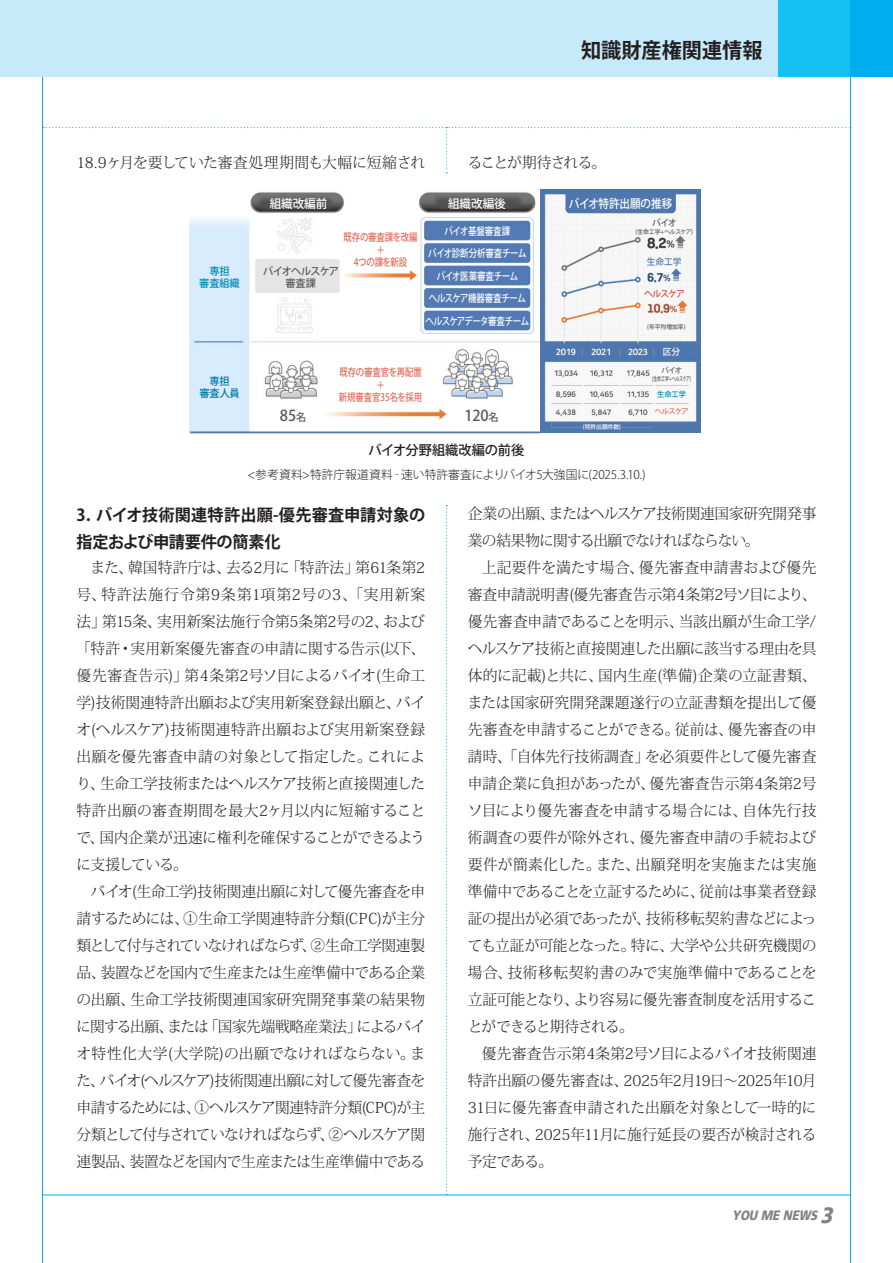
<style>
.page{position:relative;width:893px;height:1263px;background:#fff}
.page>*{position:absolute;margin:0;border:0;box-sizing:border-box;transform-origin:0 0}
.t1{font:700 21px "Koz Go Pro";color:#231f20;scale:.96 1}
.H중제목{font:700 16.5px/27px "Koz Go Pro";letter-spacing:-.01em;color:#231f20}
.H본문_10{font:300 15px/27px "Koz Min Pro";letter-spacing:-.035em;color:#231f20;text-align:justify}
.H본문_10-2{font:300 15px "Koz Min Pro";letter-spacing:-.015em;color:#231f20}
.H본문_10-3{font:300 15px "Koz Min Pro";letter-spacing:-.06em;color:#231f20}
.H소소제목{font:500 15px "Koz Go Pro";color:#57585a}
.H소제목{font:500 13.5px "Koz Go Pro";color:#231f20}
.t2{font:italic 900 13.5px "Frutiger LT";color:#808285;scale:.85 1}
.참고자료{font:300 12px "Koz Go Pro";color:#231f20}
.H소소제목-2{font:500 12px "Koz Go Pro";letter-spacing:-.01em;color:#fff}
.H소소제목-3{font:500 12px "Koz Go Pro";letter-spacing:-.01em;color:#fff;scale:.89 1}
.H소소제목-4{font:500 10.5px "Koz Go Pro";letter-spacing:-.05em;color:#fff;scale:.81 1}
.H소소제목-5{font:500 10.5px "Koz Go Pro";letter-spacing:-.01em;color:#e16c5a;scale:.8 1}
.H소소제목-6{font:500 10.5px "Koz Go Pro";letter-spacing:-.07em;color:#fff;scale:.81 1}
.H소소제목-7{font:500 10.5px/12.6px "Koz Go Pro";letter-spacing:-.07em;color:#57585a;text-align:center}
.H소소제목-8{font:500 10.5px "Koz Go Pro";letter-spacing:-.01em;color:#fff;scale:.81 1}
.H소소제목-9{font:500 10.5px "Koz Go Pro";letter-spacing:-.03em;color:#e16c5a;scale:.8 1}
.H소소제목-10{font:500 10.5px "Koz Go Pro";letter-spacing:-.01em;color:#008ab3}
.H소소제목-11{font:500 10.5px "Koz Go Pro";letter-spacing:-.01em;color:#0076a3}
.H소소제목-12{font:500 9px "Koz Go Pro";letter-spacing:-.09em;color:#d9453d}
.H소소제목-13{font:500 9px "Koz Go Pro";color:#4e77ad}
.H소소제목-14{font:500 9px "Koz Go Pro";color:#57585a}
.H소소제목-15{font:500 9px "Koz Go Pro";color:#fff}
.H소소제목-16{font:500 7.5px "Koz Go Pro";letter-spacing:-.09em;color:#e16c5a}
.H소소제목-17{font:500 7.5px "Koz Go Pro";color:#008ab3}
.H소소제목-18{font:500 7.5px "Koz Go Pro";color:#57585a}
.H소소제목-19{font:500 6px "Koz Go Pro";letter-spacing:-.03em;color:#57585a}
.H소소제목-20{font:500 6px "Koz Go Pro";letter-spacing:-.03em;color:#57585a;scale:.66 1}
.H소소제목-21{font:500 6px "Koz Go Pro";letter-spacing:-.01em;color:#57585a}
.H소소제목-22{font:500 6px "Koz Go Pro";letter-spacing:-.01em;color:#fff}
.s1{font-size:10.5px}
.s2{font-size:22.5px}
</style>
<div class="page">
<hr style="left:42px;top:0;width:1px;height:1263px;background:#00aeef">
<hr style="left:43px;top:1195px;width:807px;height:1px;background:#00aeef">
<div style="left:0;top:0;width:893px;height:77px;background:#c6eafa"></div>
<div style="left:778px;top:0;width:115px;height:77px;background:#15c0f2"></div>
<div style="left:850px;top:0;width:43px;height:77px;background:#00aeef"></div>
<hr style="left:850px;top:0;width:1px;height:1263px;background:#00aeef">
<svg style="left:43px;top:127px;width:807px;height:46px"></svg>
<svg style="left:446px;top:505px;width:1px;height:690px"></svg>
<img style="left:189px;top:192px;width:351px;height:242px">
<img style="left:540px;top:189px;width:161px;height:243px">
<p class="t1" style="left:581px;top:37px;width:191px">知識財産権関連情報</p>
<p class="H본문_10-2" style="left:77px;top:152px;width:350px">18.9ヶ月を要していた審査処理期間も大幅に短縮され</p>
<p class="H본문_10-3" style="left:468px;top:152px;width:140px">ることが期待される。</p>
<p class="H소소제목-10" style="left:209px;top:264px;width:22px">専担</p>
<p class="H소소제목-10" style="left:199px;top:277px;width:42px">審査組織</p>
<p class="H소소제목-11" style="left:209px;top:374px;width:22px">専担</p>
<p class="H소소제목-11" style="left:199px;top:387px;width:42px">審査人員</p>
<p class="H소소제목-2" style="left:270px;top:195px;width:59px">組織改編前</p>
<p class="H소소제목-5" style="left:344px;top:230px;width:94px">既存の審査課を改編</p>
<p class="H소소제목-5" style="left:376px;top:243px;width:12px">＋</p>
<p class="H소소제목-9" style="left:354px;top:256px;width:68px">4つの課を新設</p>
<p class="H소소제목-7" style="left:263px;top:265px;width:77px">バイオヘルスケア審査課</p>
<p class="H소소제목-2" style="left:448px;top:195px;width:59px">組織改編後</p>
<p class="H소소제목-8" style="left:444px;top:224px;width:83px">バイオ基盤審査課</p>
<p class="H소소제목-4" style="left:428px;top:247px;width:123px">バイオ診断分析審査チーム</p>
<p class="H소소제목-4" style="left:437px;top:269px;width:102px">バイオ医薬審査チーム</p>
<p class="H소소제목-4" style="left:429px;top:292px;width:121px">ヘルスケア機器審査チーム</p>
<p class="H소소제목-6" style="left:426px;top:314px;width:129px">ヘルスケアデータ審査チーム</p>
<p class="H소소제목-5" style="left:339px;top:366px;width:105px">既存の審査官を再配置</p>
<p class="H소소제목-5" style="left:376px;top:378px;width:12px">＋</p>
<p class="H소소제목-5" style="left:339px;top:391px;width:106px">新規審査官35名を採用</p>
<p class="H소소제목" style="left:280px;top:406px;width:28px">85<span class="s1">名</span></p>
<p class="H소소제목" style="left:464px;top:406px;width:36px">120<span class="s1">名</span></p>
<p class="H소소제목-3" style="left:569px;top:195px;width:118px">バイオ特許出願の推移</p>
<p class="H소소제목-14" style="left:652px;top:217px;width:26px">バイオ</p>
<p class="H소소제목-19" style="left:636px;top:228px;width:59px">(生命工学+ヘルスケア)</p>
<p class="H소소제목-13" style="left:647px;top:255px;width:36px">生命工学</p>
<p class="H소소제목-12" style="left:644px;top:288px;width:42px">ヘルスケア</p>
<p class="H소소제목-21" style="left:647px;top:323px;width:40px">(年平均増加率)</p>
<p class="H소소제목-22" style="left:583px;top:423px;width:40px">(特許出願件数)</p>
<p class="H소소제목-15" style="left:663px;top:346px;width:19px">区分</p>
<p class="H소소제목-18" style="left:661px;top:365px;width:22px">バイオ</p>
<p class="H소소제목-20" style="left:652px;top:375px;width:61px">(生命工学+ヘルスケア)</p>
<p class="H소소제목-17" style="left:657px;top:389px;width:30px">生命工学</p>
<p class="H소소제목-16" style="left:655px;top:407px;width:35px">ヘルスケア</p>
<p class="H소제목" style="left:369px;top:442px;width:157px">バイオ分野組織改編の前後</p>
<p class="참고자료" style="left:247px;top:467px;width:400px">&lt;参考資料&gt;特許庁報道資料‐速い特許審査によりバイオ5大強国に(2025.3.10.)</p>
<p class="H중제목" style="left:77px;top:502px;width:350px">3. バイオ技術関連特許出願-優先審査申請対象の指定および申請要件の簡素化</p>
<p class="H본문_10" style="left:77px;top:554px;width:350px;text-indent:14px">また、韓国特許庁は、去る2月に「特許法」第61条第2号、特許法施行令第9条第1項第2号の3、「実用新案法」第15条、実用新案法施行令第5条第2号の2、および「特許・実用新案優先審査の申請に関する告示(以下、優先審査告示)」第4条第2号ソ目によるバイオ(生命工学)技術関連特許出願および実用新案登録出願と、バイオ(ヘルスケア)技術関連特許出願および実用新案登録出願を優先審査申請の対象として指定した。これにより、生命工学技術またはヘルスケア技術と直接関連した特許出願の審査期間を最大2ヶ月以内に短縮することで、国内企業が迅速に権利を確保することができるように支援している。</p>
<p class="H본문_10" style="left:77px;top:878px;width:350px;text-indent:14px">バイオ(生命工学)技術関連出願に対して優先審査を申請するためには、①生命工学関連特許分類(CPC)が主分類として付与されていなければならず、②生命工学関連製品、装置などを国内で生産または生産準備中である企業の出願、生命工学技術関連国家研究開発事業の結果物に関する出願、または「国家先端戦略産業法」によるバイオ特性化大学(大学院)の出願でなければならない。また、バイオ(ヘルスケア)技術関連出願に対して優先審査を申請するためには、①ヘルスケア関連特許分類(CPC)が主分類として付与されていなければならず、②ヘルスケア関連製品、装置などを国内で生産または生産準備中である</p>
<p class="H본문_10" style="left:468px;top:500px;width:350px">企業の出願、またはヘルスケア技術関連国家研究開発事業の結果物に関する出願でなければならない。</p>
<p class="H본문_10" style="left:468px;top:554px;width:350px;text-indent:14px">上記要件を満たす場合、優先審査申請書および優先審査申請説明書(優先審査告示第4条第2号ソ目により、優先審査申請であることを明示、当該出願が生命工学/ヘルスケア技術と直接関連した出願に該当する理由を具体的に記載)と共に、国内生産(準備)企業の立証書類、または国家研究開発課題遂行の立証書類を提出して優先審査を申請することができる。従前は、優先審査の申請時、「自体先行技術調査」を必須要件として優先審査申請企業に負担があったが、優先審査告示第4条第2号ソ目により優先審査を申請する場合には、自体先行技術調査の要件が除外され、優先審査申請の手続および要件が簡素化した。また、出願発明を実施または実施準備中であることを立証するために、従前は事業者登録証の提出が必須であったが、技術移転契約書などによっても立証が可能となった。特に、大学や公共研究機関の場合、技術移転契約書のみで実施準備中であることを立証可能となり、より容易に優先審査制度を活用することができると期待される。</p>
<p class="H본문_10" style="left:468px;top:1040px;width:350px;text-indent:14px">優先審査告示第4条第2号ソ目によるバイオ技術関連特許出願の優先審査は、2025年2月19日～2025年10月31日に優先審査申請された出願を対象として一時的に施行され、2025年11月に施行延長の要否が検討される予定である。</p>
<p class="t2" style="left:732px;top:1207px;width:126px">YOU ME NEWS <span class="s2">3</span></p>
</div>
